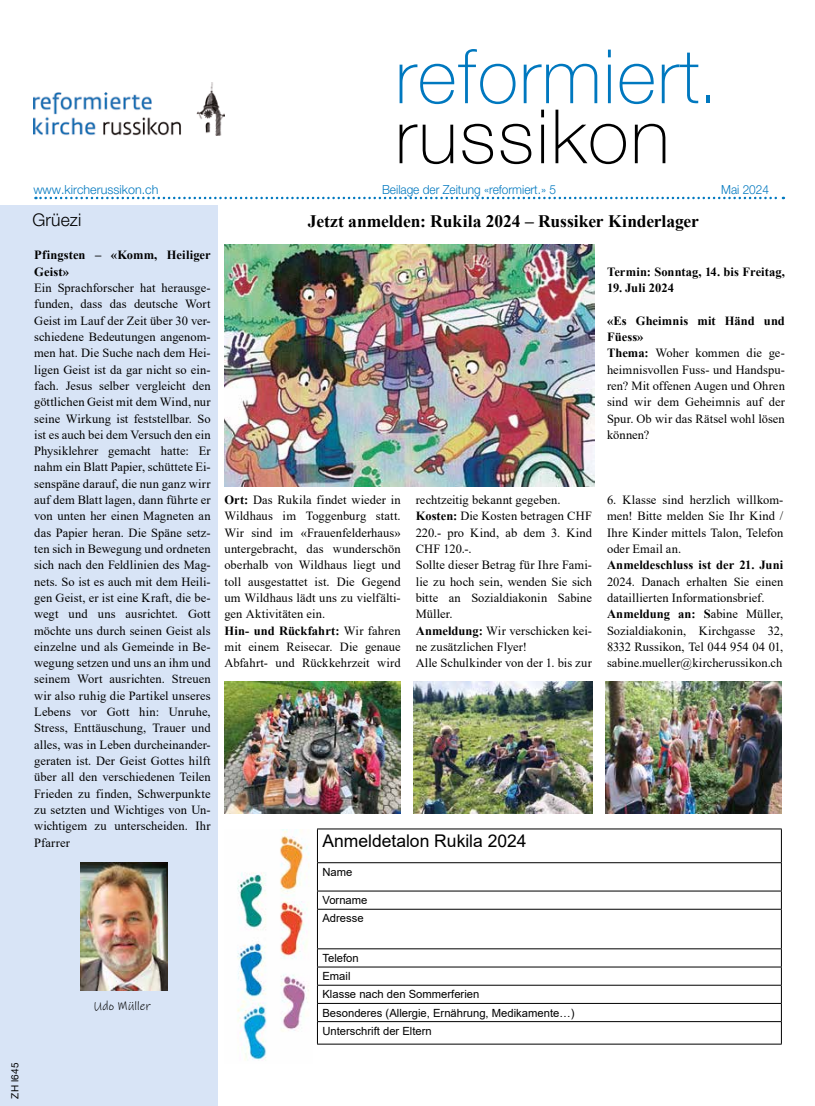
<style>
.page{position:relative;width:815px;height:1106px;background:#fff}
.page>*{position:absolute;margin:0;border:0;box-sizing:border-box;transform-origin:0 0}
.t1{font:100 75px "Helvetica Neue LT Pro";letter-spacing:.02em;color:#0078bf}
.t2{font:100 75px "Helvetica Neue LT Pro";letter-spacing:.03em;color:#000}
.t3{font:700 17.5px "Times New Roman";letter-spacing:-.005em;color:#000}
.t4{font:17.5px "Arial";color:#000}
.t5{font:300 17.5px "Helvetica Neue LT Pro";letter-spacing:.01em;color:#000}
.t6{font:12.5px/16.2px "Times New Roman";letter-spacing:.005em;color:#000}
.t7{font:700 12.5px/16.2px "Times New Roman";letter-spacing:.005em;color:#000}
.t8{font:300 12.5px "Helvetica Neue LT Pro";color:#0078bf;scale:.95 1}
.t9{font:300 12.5px "Helvetica Neue LT Pro";color:#0078bf}
.t10{font:12.5px "Ink Free";letter-spacing:.015em;color:#000}
.t11{font:11.25px/18.2px "Arial";color:#000}
.t12{font:10px "Helvetica Neue LT Pro";letter-spacing:.03em;color:#000}
.s1{font-weight:700}
</style>
<div class="page">
<div style="left:0;top:205px;width:217px;height:901px;background:#d8e4f6"></div>
<svg style="left:35px;top:197px;width:749px;height:2px"></svg>
<img style="left:33px;top:82px;width:191px;height:53px">
<img style="left:224px;top:244px;width:370px;height:242px">
<img style="left:80px;top:862px;width:87px;height:128px">
<hr style="left:317px;top:828px;width:465px;height:1px;background:#000">
<hr style="left:317px;top:862px;width:465px;height:1px;background:#000">
<hr style="left:317px;top:890px;width:465px;height:1px;background:#000">
<hr style="left:317px;top:909px;width:465px;height:1px;background:#000">
<hr style="left:317px;top:948px;width:465px;height:1px;background:#000">
<hr style="left:317px;top:966px;width:465px;height:1px;background:#000">
<hr style="left:317px;top:984px;width:465px;height:1px;background:#000">
<hr style="left:317px;top:1003px;width:465px;height:1px;background:#000">
<hr style="left:317px;top:1021px;width:465px;height:1px;background:#000">
<hr style="left:317px;top:1043px;width:465px;height:1px;background:#000">
<hr style="left:317px;top:829px;width:1px;height:33px;background:#000">
<svg style="left:317px;top:863px;width:1px;height:46px"></svg>
<hr style="left:317px;top:909px;width:1px;height:39px;background:#000">
<svg style="left:317px;top:949px;width:1px;height:94px"></svg>
<hr style="left:781px;top:829px;width:1px;height:33px;background:#000">
<svg style="left:781px;top:863px;width:1px;height:46px"></svg>
<hr style="left:781px;top:909px;width:1px;height:39px;background:#000">
<svg style="left:781px;top:949px;width:1px;height:94px"></svg>
<img style="left:224px;top:681px;width:177px;height:132px">
<img style="left:413px;top:681px;width:179px;height:132px">
<img style="left:605px;top:681px;width:177px;height:132px">
<img style="left:237px;top:829px;width:72px;height:231px">
<p class="t12" style="left:9px;top:1098px;width:38px;rotate:-90deg">ZH l645</p>
<h1 class="t1" style="left:395px;top:34px;width:324px">reformiert.</h1>
<h1 class="t2" style="left:395px;top:94px;width:276px">russikon</h1>
<p class="t9" style="left:33px;top:182px;width:127px">www.kircherussikon.ch</p>
<p class="t8" style="left:382px;top:182px;width:185px">Beilage der Zeitung «reformiert.» 5</p>
<p class="t8" style="left:721px;top:182px;width:52px">Mai 2024</p>
<h2 class="t5" style="left:32px;top:209px;width:51px">Grüezi</h2>
<p class="t7" style="left:34px;top:247px;width:178px">Pfingsten – «Komm, Heiliger<br>Geist»</p>
<p class="t6" style="left:34px;top:279px;width:178px;text-align:justify">Ein Sprachforscher hat herausge&shy;funden, dass das deutsche Wort Geist im Lauf der Zeit über 30 ver&shy;schiedene Bedeutungen angenom&shy;men hat. Die Suche nach dem Hei&shy;ligen Geist ist da gar nicht so ein&shy;fach. Jesus selber vergleicht den göttlichen Geist mit dem Wind, nur seine Wirkung ist feststellbar. So ist es auch bei dem Versuch den ein Physiklehrer gemacht hatte: Er nahm ein Blatt Papier, schüttete Ei&shy;senspäne darauf, die nun ganz wirr auf dem Blatt lagen, dann führte er von unten her einen Magneten an das Papier heran. Die Späne setz&shy;ten sich in Bewegung und ordneten sich nach den Feldlinien des Mag&shy;nets. So ist es auch mit dem Heili&shy;gen Geist, er ist eine Kraft, die be&shy;wegt und uns ausrichtet. Gott möchte uns durch seinen Geist als einzelne und als Gemeinde in Be&shy;wegung setzen und uns an ihm und seinem Wort ausrichten. Streuen wir also ruhig die Partikel unseres Lebens vor Gott hin: Unruhe, Stress, Enttäuschung, Trauer und alles, was in Leben durcheinander&shy;geraten ist. Der Geist Gottes hilft über all den verschiedenen Teilen Frieden zu finden, Schwerpunkte zu setzten und Wichtiges von Un&shy;wichtigem zu unterscheiden. Ihr Pfarrer</p>
<p class="t10" style="left:94px;top:996px;width:59px">Udo Müller</p>
<h2 class="t3" style="left:308px;top:208px;width:393px">Jetzt anmelden: Rukila 2024 – Russiker Kinderlager</h2>
<p class="t7" style="left:607px;top:263px;width:179px">Termin: Sonntag, 14. bis Freitag,</p>
<p class="t7" style="left:607px;top:279px;width:69px">19. Juli 2024</p>
<p class="t6" style="left:607px;top:312px;width:179px"><span class="s1">«Es Gheimnis mit Händ und<br>Füess»<br>Thema:</span> Woher kommen die ge&shy;heimnisvollen Fuss- und Handspu&shy;ren? Mit offenen Augen und Ohren sind wir dem Geheimnis auf der<br>Spur. Ob wir das Rätsel wohl lösen können?</p>
<p class="t6" style="left:224px;top:491px;width:178px"><span class="s1">Ort:</span> Das Rukila findet wieder in<br>Wildhaus im Toggenburg statt.<br>Wir sind im «Frauenfelderhaus» untergebracht, das wunderschön oberhalb von Wildhaus liegt und toll ausgestattet ist. Die Gegend um Wildhaus lädt uns zu vielfälti&shy;gen Aktivitäten ein.<br><span class="s1">Hin- und Rückfahrt:</span> Wir fahren mit einem Reisecar. Die genaue<br>Abfahrt- und Rückkehrzeit wird</p>
<p class="t6" style="left:416px;top:491px;width:178px">rechtzeitig bekannt gegeben.<br><span class="s1">Kosten:</span> Die Kosten betragen CHF<br>220.- pro Kind, ab dem 3. Kind<br>CHF 120.-.<br>Sollte dieser Betrag für Ihre Fami&shy;lie zu hoch sein, wenden Sie sich bitte an Sozialdiakonin Sabine<br>Müller.<br><span class="s1">Anmeldung:</span> Wir verschicken kei&shy;ne zusätzlichen Flyer!<br>Alle Schulkinder von der 1. bis zur</p>
<p class="t6" style="left:607px;top:491px;width:178px;text-align:justify">6. Klasse sind herzlich willkom&shy;men! Bitte melden Sie Ihr Kind / Ihre Kinder mittels Talon, Telefon oder Email an.</p>
<p class="t7" style="left:607px;top:556px;width:178px">Anmeldeschluss ist der 21. Juni</p>
<p class="t6" style="left:607px;top:573px;width:178px">2024. Danach erhalten Sie einen dataillierten Informationsbrief.<br><span class="s1">Anmeldung an: S</span>abine Müller, Sozialdiakonin, Kirchgasse 32, 8332 Russikon, Tel 044 954 04 01, sabine.mueller@kircherussikon.ch</p>
<h2 class="t4" style="left:322px;top:828px;width:206px">Anmeldetalon Rukila 2024</h2>
<p class="t11" style="left:322px;top:862px;width:32px">Name</p>
<p class="t11" style="left:322px;top:891px;width:47px">Vorname<br>Adresse</p>
<p class="t11" style="left:322px;top:948px;width:253px">Telefon<br>Email<br>Klasse nach den Sommerferien<br>Besonderes (Allergie, Ernährung, Medikamente…)<br>Unterschrift der Eltern</p>
</div>
